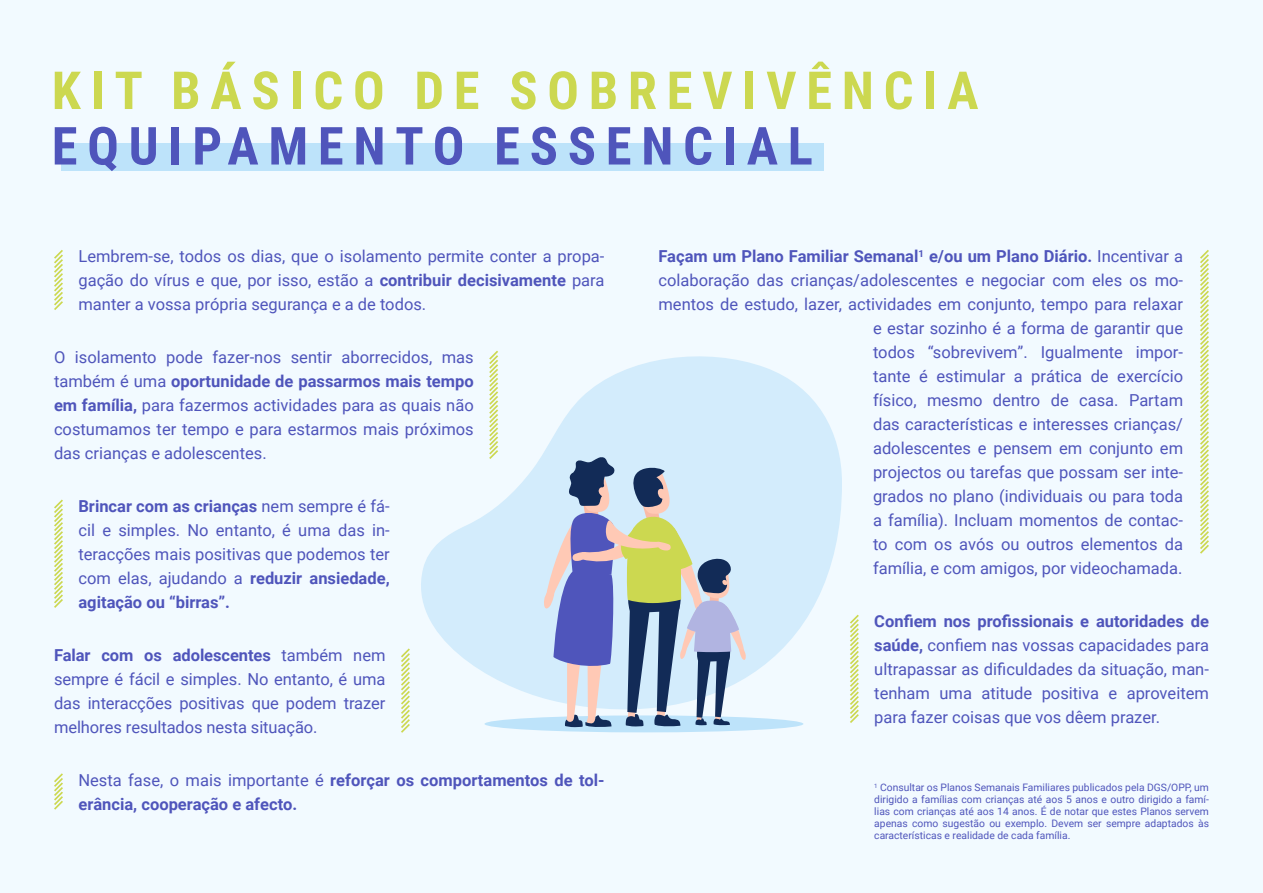
<style>
.page{position:relative;width:1263px;height:893px;background:#f2faff}
.page>*{position:absolute;margin:0;border:0;box-sizing:border-box;transform-origin:0 0}
.t1{font:700 52.5px "Roboto Condensed";letter-spacing:.185em;color:#ccd850}
.t2{font:700 52.5px "Roboto Condensed";letter-spacing:.185em;color:#4f55bb}
.t3{font:16.5px/24px "Roboto";color:#4f55bb;text-align:justify}
.t4{font:700 16.5px/24px "Roboto";color:#4f55bb}
.t5{font:10.35px/12px "Roboto";color:#4f55bb;text-align:justify}
.s1{font-weight:700}
.s2{font-weight:400}
</style>
<div class="page">
<svg style="left:54px;top:250px;width:9px;height:60px"></svg>
<svg style="left:54px;top:773px;width:9px;height:37px"></svg>
<svg style="left:850px;top:614px;width:9px;height:109px"></svg>
<svg style="left:54px;top:499px;width:9px;height:109px"></svg>
<svg style="left:1200px;top:250px;width:9px;height:304px"></svg>
<svg style="left:401px;top:650px;width:6px;height:83px"></svg>
<svg style="left:407px;top:350px;width:435px;height:383px;fill:#d3ecfc"></svg>
<div style="left:484px;top:715px;width:319px;height:17px;background:#bde3fa;border-radius:50%"></div>
<svg style="left:543px;top:457px;width:203px;height:271px;background:#a6b4c5"></svg>
<div style="left:61px;top:143px;width:763px;height:28px;background:#bde3fa"></div>
<h1 class="t1" style="left:52px;top:54px;width:928px">KIT BÁSICO DE SOBREVIVÊNCIA</h1>
<h1 class="t2" style="left:52px;top:109px;width:763px">EQUIPAMENTO ESSENCIAL</h1>
<p class="t3" style="left:78px;top:244px;width:527px">Lembrem-se, todos os dias, que o isolamento permite conter a propa&shy;gação do vírus e que, por isso, estão a <span class="s1">contribuir decisivamente</span> para manter a vossa própria segurança e a de todos.</p>
<p class="t3" style="left:54px;top:345px;width:421px">O isolamento pode fazer-nos sentir aborrecidos, mas também é uma <span class="s1">oportunidade de passarmos mais tempo em família,</span> para fazermos actividades para as quais não costumamos ter tempo e para estarmos mais próximos das crianças e adolescentes.</p>
<p class="t3" style="left:78px;top:493px;width:313px"><span class="s1">Brincar com as crianças</span> nem sempre é fá&shy;cil e simples. No entanto, é uma das in&shy;teracções mais positivas que podemos ter com elas, ajudando a <span class="s1">reduzir ansiedade, agitação ou “birras”.</span></p>
<p class="t3" style="left:54px;top:642px;width:333px"><span class="s1">Falar com os adolescentes</span> também nem sempre é fácil e simples. No entanto, é uma das interacções positivas que podem trazer melhores resultados nesta situação.</p>
<p class="t4" style="left:78px;top:767px;width:527px"><span class="s2">Nesta fase, o mais importante é</span> reforçar os comportamentos de tol&shy;erância, cooperação e afecto.</p>
<p class="t3" style="left:658px;top:244px;width:526px;text-align:right"><span class="s1">Façam um Plano Familiar Semanal</span><sup>1</sup> <span class="s1">e/ou um Plano Diário.</span> Incentivar a colaboração das crianças/adolescentes e negociar com eles os mo&shy;mentos de estudo, lazer, actividades em conjunto, tempo para relaxar e estar sozinho é a forma de garantir que<br>todos “sobrevivem”. Igualmente impor-<br>tante é estimular a prática de exercício<br>físico, mesmo dentro de casa. Partam<br>das características e interesses crianças/<br>adolescentes e pensem em conjunto em<br>projectos ou tarefas que possam ser inte-<br>grados no plano (individuais ou para toda<br>a família). Incluam momentos de contac-<br>to com os avós ou outros elementos da<br>família, e com amigos, por videochamada.</p>
<p class="t3" style="left:874px;top:609px;width:336px"><span class="s1">Confiem nos profissionais e autoridades de saúde,</span> confiem nas vossas capacidades para ultrapassar as dificuldades da situação, man&shy;tenham uma atitude positiva e aproveitem para fazer coisas que vos dêem prazer.</p>
<p class="t5" style="left:874px;top:781px;width:336px"><sup>1</sup> Consultar os Planos Semanais Familiares publicados pela DGS/OPP, um dirigido a famílias com crianças até aos 5 anos e outro dirigido a famí&shy;lias com crianças até aos 14 anos. É de notar que estes Planos servem apenas como sugestão ou exemplo. Devem ser sempre adaptados às características e realidade de cada família.</p>
</div>
